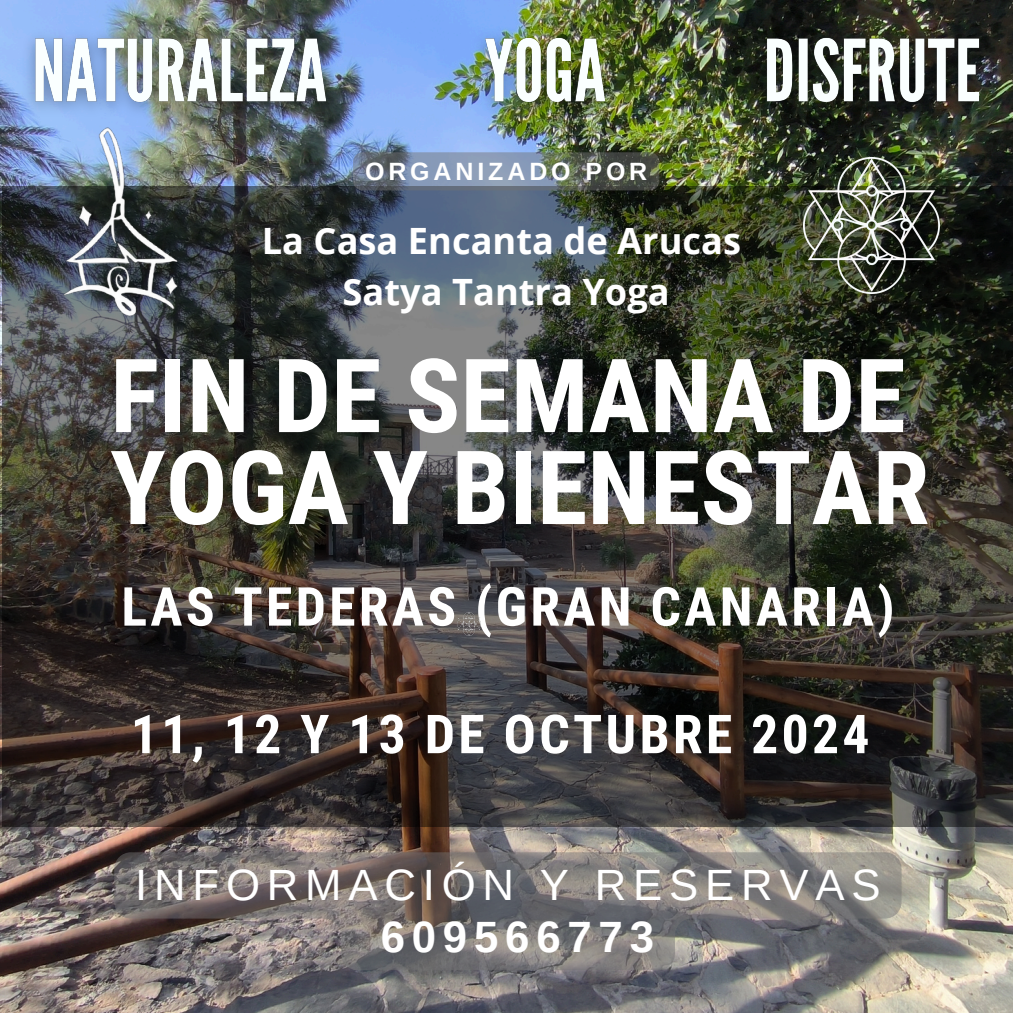
<style>
.page{position:relative;width:1013px;height:1013px;background:#fff}
.page>*{position:absolute;margin:0;border:0;box-sizing:border-box;transform-origin:0 0}
.t1{font:700 102.5px/91.9px "Roboto Condensed";color:#fff}
.t2{font:700 53.75px "Roboto Condensed";letter-spacing:.06em;color:#fff}
.t3{font:43.75px/51.5px "Arimo";letter-spacing:.155em;color:#fff;text-align:center}
.t4{font:700 36.25px/50.6px "Open Sans";color:#fff;text-align:center}
.t5{font:700 25px "Arimo";letter-spacing:.155em;color:#fff}
.s1{font-weight:700}
</style>
<div class="page">
<img style="left:0;top:0;width:1012px;height:1012px">
<img style="left:3px;top:187px;width:1009px;height:639px">
<img style="left:457px;top:613px;width:23px;height:22px">
<img style="left:803px;top:158px;width:136px;height:136px">
<img style="left:0;top:86px;width:261px;height:279px">
<img style="left:13px;top:19px;width:988px;height:107px">
<svg style="left:114px;top:852px;width:787px;height:118px"></svg>
<svg style="left:353px;top:152px;width:306px;height:38px"></svg>
<h5 class="t5" style="left:365px;top:157px;width:284px">ORGANIZADO POR</h5>
<p class="t4" style="left:262px;top:215px;width:481px">La Casa Encanta de Arucas<br>Satya Tantra Yoga</p>
<p class="t1" style="left:110px;top:351px;width:820px">FIN DE SEMANA DE<br>YOGA Y BIENESTAR</p>
<p class="t2" style="left:121px;top:576px;width:774px">LAS TEDERAS (GRAN CANARIA)</p>
<p class="t2" style="left:131px;top:703px;width:740px">11, 12 Y 13 DE OCTUBRE 2024</p>
<h3 class="t3" style="left:135px;top:859px;width:747px">INFORMACIÓN Y RESERVAS<br><span class="s1">609566773</span></h3>
</div>
